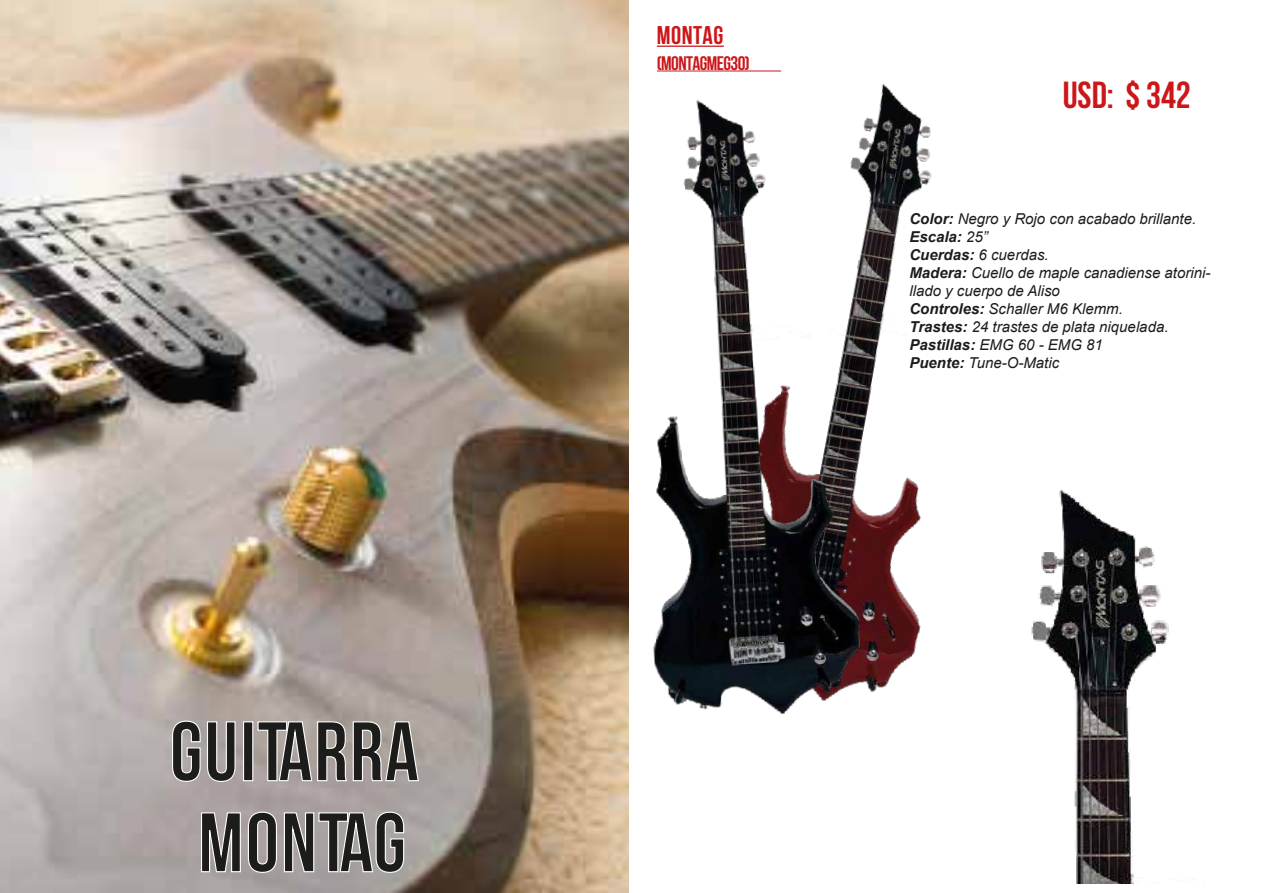
<style>
.page{position:relative;width:1263px;height:893px;background:#fff}
.page>*{position:absolute;margin:0;border:0;box-sizing:border-box;transform-origin:0 0}
.t1{font:700 84px "Bebas Neue";letter-spacing:.02em;color:#1c1c1b}
.t2{font:700 37.5px "Bebas Neue";color:#cd1619}
.t3{font:700 25.5px "Bebas Neue";letter-spacing:.02em;color:#cd1619}
.t4{font:700 19.5px "Bebas Neue";letter-spacing:-.03em;color:#cd1619}
.t5{font:italic 15px/18px "Arial";color:#1c1c1b}
.s1{font-weight:700}
</style>
<div class="page">
<img style="left:0;top:0;width:628px;height:893px">
<svg style="left:200px;top:812px;width:41px;height:61px;background:#b9b2b1"></svg>
<svg style="left:247px;top:811px;width:158px;height:62px;background:#b3aeac"></svg>
<svg style="left:171px;top:720px;width:65px;height:62px;background:#b8b1b0"></svg>
<div style="left:243px;top:721px;width:10px;height:60px;border:1px solid #fff"></div>
<svg style="left:257px;top:721px;width:162px;height:61px;background:#b6aea9"></svg>
<hr style="left:657px;top:46px;width:67px;height:1px;background:#cd1619">
<img style="left:1031px;top:489px;width:138px;height:395px">
<img style="left:868px;top:84px;width:64px;height:608px">
<img style="left:653px;top:100px;width:215px;height:614px">
<hr style="left:657px;top:71px;width:124px;height:1px;background:#cd1619">
<h1 class="t1" style="left:170px;top:706px;width:251px">GUITARRA</h1>
<h1 class="t1" style="left:198px;top:797px;width:209px">MONTAG</h1>
<h3 class="t3" style="left:657px;top:21px;width:68px">MONTAG</h3>
<h3 class="t4" style="left:657px;top:53px;width:94px">(MONTAGMEG30)</h3>
<h2 class="t2" style="left:1063px;top:75px;width:130px">USD: $ 342</h2>
<p class="t5" style="left:909px;top:210px;width:303px"><span class="s1">Color:</span> Negro y Rojo con acabado brillante.<br><span class="s1">Escala:</span> 25”<br><span class="s1">Cuerdas:</span> 6 cuerdas.<br><span class="s1">Madera:</span> Cuello de maple canadiense atorini&shy;llado y cuerpo de Aliso<br><span class="s1">Controles:</span> Schaller M6 Klemm.<br><span class="s1">Trastes:</span> 24 trastes de plata niquelada.<br><span class="s1">Pastillas:</span> EMG 60 - EMG 81<br><span class="s1">Puente:</span> Tune-O-Matic</p>
</div>
